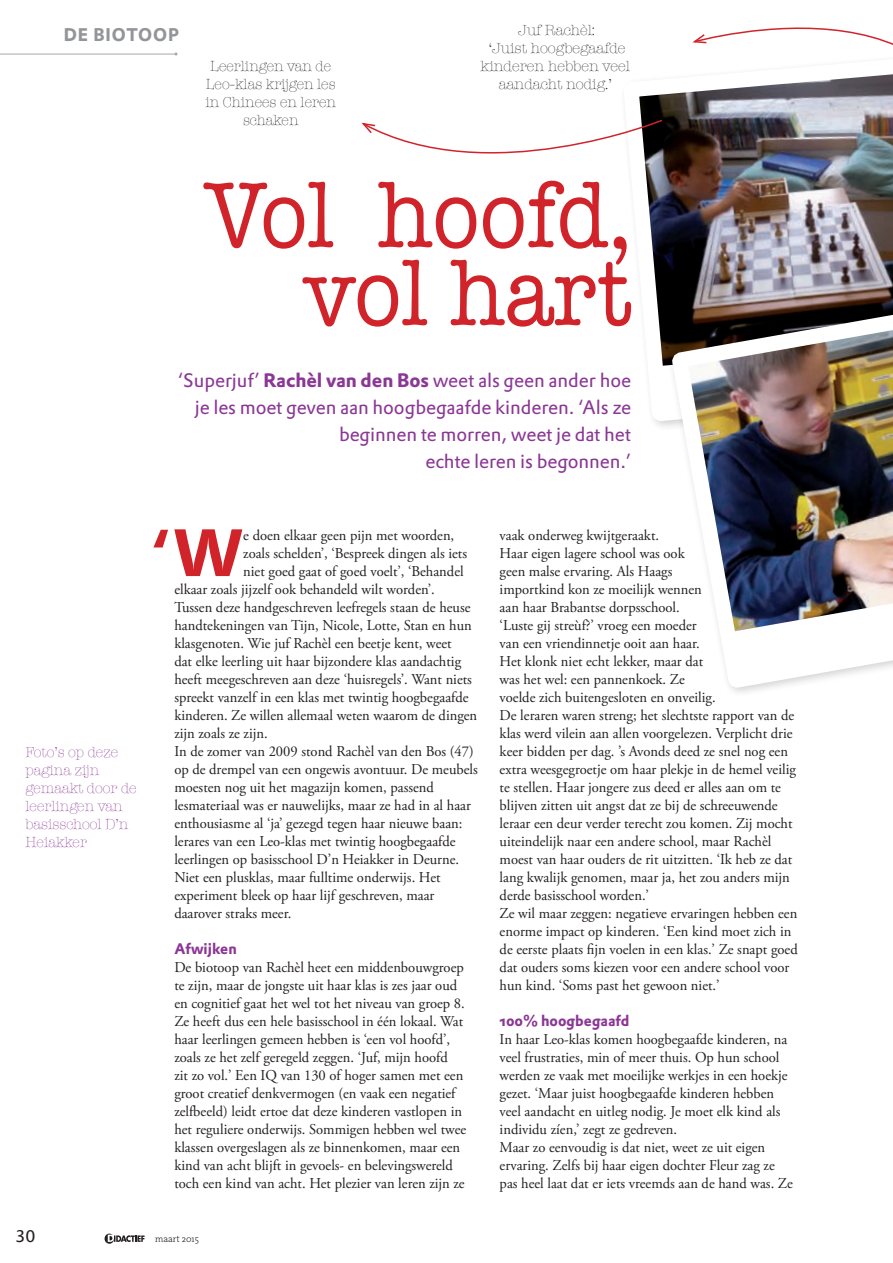
<style>
.page{position:relative;width:893px;height:1263px;background:#fff}
.page>*{position:absolute;margin:0;border:0;box-sizing:border-box;transform-origin:0 0}
.t1{font:96px/78px "American Typewriter";color:#d1232a;text-align:right;scale:.9 1}
.t2{font:65.4px "DTL Prokyon ST Bold";color:#d1232a}
.t3{font:19.2px/27px "DTL Prokyon T";letter-spacing:-.005em;color:#8b3795;text-align:right}
.t4{font:18px "DTL Prokyon ST Bold";color:#939598}
.t5{font:16.5px "DTL Prokyon T";color:#231f20}
.t6{font:15px/18px "Adobe Garamond Pro";color:#231f20}
.t7{font:300 15px/18px "American Typewriter";color:#8b3795;scale:.94 1}
.t8{font:300 15px/18px "American Typewriter";color:#231f20;text-align:center}
.t9{font:300 15px/18px "American Typewriter";color:#231f20;text-align:center;scale:.94 1}
.t10{font:15px "DTL Prokyon ST Bold";color:#8b3795}
.t11{font:300 9px "The Serif";color:#231f20}
.s1{font-family:"DTL Prokyon ST Bold"}
</style>
<div class="page">
<svg style="left:105px;top:1233px;width:40px;height:11px"></svg>
<hr style="left:0;top:54px;width:176px;height:1px;background:#a8a9ad">
<img style="left:639px;top:92px;width:254px;height:335px">
<img style="left:664px;top:288px;width:229px;height:405px">
<svg style="left:731px;top:603px;width:162px;height:71px"></svg>
<img style="left:690px;top:27px;width:203px;height:188px">
<svg style="left:361px;top:119px;width:302px;height:72px"></svg>
<p class="t4" style="left:64px;top:23px;width:43px">de biotoop</p>
<p class="t9" style="left:206px;top:56px;width:140px">Leerlingen van de<br>Leo-klas krijgen les in Chinees en leren schaken</p>
<p class="t8" style="left:481px;top:20px;width:151px">Juf Rachèl:<br>‘Juist hoogbegaafde kinderen hebben veel aandacht nodig.’</p>
<h1 class="t1" style="left:204px;top:173px;width:477px">Vol hoofd, vol hart</h1>
<p class="t3" style="left:178px;top:366px;width:455px">‘Superjuf’ <span class="s1">Rachèl van den Bos</span> weet als geen ander hoe je les moet geven aan hoogbegaafde kinderen. ‘Als ze beginnen te morren, weet je dat het<br>echte leren is begonnen.’</p>
<p class="t7" style="left:26px;top:743px;width:120px">Foto’s op deze pagina zijn gemaakt door de leerlingen van basisschool D’n<br>Heiakker</p>
<h2 class="t2" style="left:173px;top:509px;width:71px">W</h2>
<p class="t6" style="left:243px;top:527px;width:213px">e doen elkaar geen pijn met woorden,</p>
<h2 class="t2" style="left:151px;top:512px;width:21px">‘</h2>
<p class="t6" style="left:243px;top:545px;width:225px">zoals schelden’, ‘Bespreek dingen als iets</p>
<p class="t6" style="left:243px;top:563px;width:222px">niet goed gaat of goed voelt’, ‘Behandel</p>
<p class="t6" style="left:174px;top:581px;width:262px">elkaar zoals jijzelf ook behandeld wilt worden’.</p>
<p class="t6" style="left:174px;top:599px;width:298px">Tussen deze handgeschreven leefregels staan de heuse</p>
<p class="t6" style="left:174px;top:617px;width:299px">handtekeningen van Tijn, Nicole, Lotte, Stan en hun</p>
<p class="t6" style="left:174px;top:635px;width:279px">klasgenoten. Wie juf Rachèl een beetje kent, weet</p>
<p class="t6" style="left:174px;top:653px;width:288px">dat elke leerling uit haar bijzondere klas aandachtig</p>
<p class="t6" style="left:174px;top:671px;width:299px">heeft meegeschreven aan deze ‘huisregels’. Want niets</p>
<p class="t6" style="left:174px;top:689px;width:296px">spreekt vanzelf in een klas met twintig hoogbegaafde</p>
<p class="t6" style="left:174px;top:707px;width:304px">kinderen. Ze willen allemaal weten waarom de dingen</p>
<p class="t6" style="left:174px;top:725px;width:95px">zijn zoals ze zijn.</p>
<p class="t6" style="left:174px;top:743px;width:301px">In de zomer van 2009 stond Rachèl van den Bos (47)</p>
<p class="t6" style="left:174px;top:761px;width:305px">op de drempel van een ongewis avontuur. De meubels</p>
<p class="t6" style="left:174px;top:779px;width:261px">moesten nog uit het magazijn komen, passend</p>
<p class="t6" style="left:174px;top:797px;width:298px">lesmateriaal was er nauwelijks, maar ze had in al haar</p>
<p class="t6" style="left:174px;top:815px;width:290px">enthousiasme al ‘ja’ gezegd tegen haar nieuwe baan:</p>
<p class="t6" style="left:174px;top:833px;width:283px">lerares van een Leo-klas met twintig hoogbegaafde</p>
<p class="t6" style="left:174px;top:851px;width:286px">leerlingen op basisschool D’n Heiakker in Deurne.</p>
<p class="t6" style="left:174px;top:869px;width:268px">Niet een plusklas, maar fulltime onderwijs. Het</p>
<p class="t6" style="left:174px;top:887px;width:262px">experiment bleek op haar lijf geschreven, maar</p>
<p class="t6" style="left:174px;top:905px;width:118px">daarover straks meer.</p>
<p class="t10" style="left:174px;top:939px;width:64px">Afwijken</p>
<p class="t6" style="left:174px;top:959px;width:293px">De biotoop van Rachèl heet een middenbouwgroep te zijn, maar de jongste uit haar klas is zes jaar oud en cognitief gaat het wel tot het niveau van groep 8.<br>Ze heeft dus een hele basisschool in één lokaal. Wat haar leerlingen gemeen hebben is ‘een vol hoofd’, zoals ze het zelf geregeld zeggen. ‘Juf, mijn hoofd<br>zit zo vol.’ Een IQ van 130 of hoger samen met een groot creatief denkvermogen (en vaak een negatief zelfbeeld) leidt ertoe dat deze kinderen vastlopen in het reguliere onderwijs. Sommigen hebben wel twee klassen overgeslagen als ze binnenkomen, maar een kind van acht blijft in gevoels- en belevingswereld toch een kind van acht. Het plezier van leren zijn ze</p>
<p class="t6" style="left:500px;top:527px;width:300px">vaak onderweg kwijtgeraakt.<br>Haar eigen lagere school was ook<br>geen malse ervaring. Als Haags<br>importkind kon ze moeilijk wennen<br>aan haar Brabantse dorpsschool.<br>‘Luste gij streùf?’ vroeg een moeder<br>van een vriendinnetje ooit aan haar.<br>Het klonk niet echt lekker, maar dat<br>was het wel: een pannenkoek. Ze<br>voelde zich buitengesloten en onveilig.<br>De leraren waren streng; het slechtste rapport van de klas werd vilein aan allen voorgelezen. Verplicht drie keer bidden per dag. ’s Avonds deed ze snel nog een extra weesgegroetje om haar plekje in de hemel veilig te stellen. Haar jongere zus deed er alles aan om te blijven zitten uit angst dat ze bij de schreeuwende leraar een deur verder terecht zou komen. Zij mocht uiteindelijk naar een andere school, maar Rachèl moest van haar ouders de rit uitzitten. ‘Ik heb ze dat lang kwalijk genomen, maar ja, het zou anders mijn derde basisschool worden.’<br>Ze wil maar zeggen: negatieve ervaringen hebben een enorme impact op kinderen. ‘Een kind moet zich in de eerste plaats fijn voelen in een klas.’ Ze snapt goed dat ouders soms kiezen voor een andere school voor hun kind. ‘Soms past het gewoon niet.’</p>
<p class="t10" style="left:500px;top:1011px;width:131px">100% hoogbegaafd</p>
<p class="t6" style="left:500px;top:1031px;width:295px">In haar Leo-klas komen hoogbegaafde kinderen, na veel frustraties, min of meer thuis. Op hun school werden ze vaak met moeilijke werkjes in een hoekje gezet. ‘Maar juist hoogbegaafde kinderen hebben veel aandacht en uitleg nodig. Je moet elk kind als individu zíen,’ zegt ze gedreven.<br>Maar zo eenvoudig is dat niet, weet ze uit eigen ervaring. Zelfs bij haar eigen dochter Fleur zag ze pas heel laat dat er iets vreemds aan de hand was. Ze</p>
<p class="t5" style="left:16px;top:1225px;width:21px">30</p>
<p class="t11" style="left:155px;top:1232px;width:45px">maart 2015</p>
</div>
